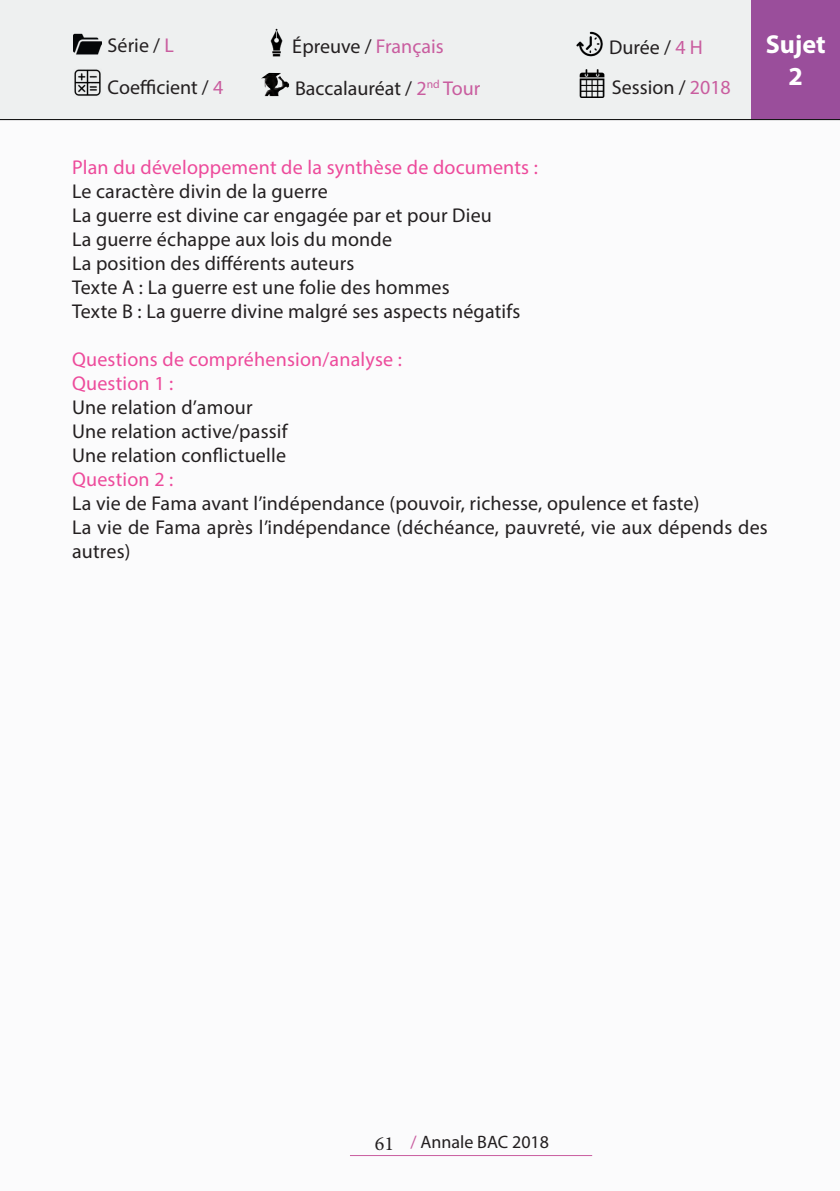
<style>
.page{position:relative;width:840px;height:1191px;background:#fff}
.page>*{position:absolute;margin:0;border:0;box-sizing:border-box;transform-origin:0 0}
.t1{font:700 26px "Myriad Pro";color:#fff}
.corps_de_texte{font:20px/24px "Myriad Pro";letter-spacing:.01em;color:#231f20}
.corps_de_texte-2{font:20px "Myriad Pro";letter-spacing:.01em;color:#ed4a9b}
.t2{font:18px "Myriad Pro";color:#231f20}
.s1{color:#c95d9f}
.s2{font-family:"Minion Pro";font-size:20px}
</style>
<div class="page">
<div style="left:0;top:0;width:839px;height:1191px;background:#fbfbfc"></div>
<div style="left:0;top:0;width:839px;height:120px;background:#eef0f0"></div>
<div style="left:751px;top:0;width:88px;height:119px;background:#9a4e9b"></div>
<hr style="left:350px;top:1155px;width:242px;height:1px;background:#c95d9f">
<svg style="left:0;top:0;width:1px;height:118px"></svg>
<img style="left:73px;top:30px;width:28px;height:28px">
<img style="left:262px;top:28px;width:28px;height:29px">
<img style="left:574px;top:30px;width:29px;height:28px">
<img style="left:73px;top:68px;width:28px;height:29px">
<img style="left:578px;top:70px;width:27px;height:27px">
<img style="left:261px;top:73px;width:28px;height:23px">
<p class="corps_de_texte" style="left:107px;top:33px;width:68px">Série / <span class="s1">L</span></p>
<p class="corps_de_texte" style="left:292px;top:34px;width:153px">Épreuve / <span class="s1">Français</span></p>
<p class="corps_de_texte" style="left:609px;top:35px;width:95px">Durée / <span class="s1">4 H</span></p>
<p class="corps_de_texte" style="left:107px;top:75px;width:117px">Coefficient / <span class="s1">4</span></p>
<p class="corps_de_texte" style="left:295px;top:76px;width:186px">Baccalauréat / <span class="s1">2</span><sup>nd</sup> <span class="s1">Tour</span></p>
<p class="corps_de_texte" style="left:611px;top:75px;width:120px">Session / <span class="s1">2018</span></p>
<p class="t1" style="left:765px;top:27px;width:62px">Sujet</p>
<p class="t1" style="left:788px;top:59px;width:16px">2</p>
<p class="corps_de_texte-2" style="left:72px;top:155px;width:467px">Plan du développement de la synthèse de documents :</p>
<p class="corps_de_texte" style="left:72px;top:179px;width:257px">Le caractère divin de la guerre</p>
<p class="corps_de_texte" style="left:72px;top:203px;width:421px">La guerre est divine car engagée par et pour Dieu</p>
<p class="corps_de_texte" style="left:72px;top:227px;width:321px">La guerre échappe aux lois du monde</p>
<p class="corps_de_texte" style="left:72px;top:251px;width:283px">La position des différents auteurs</p>
<p class="corps_de_texte" style="left:72px;top:275px;width:379px">Texte A : La guerre est une folie des hommes</p>
<p class="corps_de_texte" style="left:72px;top:299px;width:449px">Texte B : La guerre divine malgré ses aspects négatifs</p>
<p class="corps_de_texte-2" style="left:72px;top:347px;width:331px">Questions de compréhension/analyse :</p>
<p class="corps_de_texte-2" style="left:72px;top:371px;width:103px">Question 1 :</p>
<p class="corps_de_texte" style="left:72px;top:395px;width:182px">Une relation d’amour</p>
<p class="corps_de_texte" style="left:72px;top:419px;width:217px">Une relation active/passif</p>
<p class="corps_de_texte" style="left:72px;top:443px;width:215px">Une relation conflictuelle</p>
<p class="corps_de_texte-2" style="left:72px;top:467px;width:103px">Question 2 :</p>
<p class="corps_de_texte" style="left:72px;top:491px;width:628px">La vie de Fama avant l’indépendance (pouvoir, richesse, opulence et faste)</p>
<p class="corps_de_texte" style="left:72px;top:515px;width:697px">La vie de Fama après l’indépendance (déchéance, pauvreté, vie aux dépends des autres)</p>
<p class="t2" style="left:374px;top:1131px;width:176px"><span class="s2">61</span> <span class="s1">/</span> Annale BAC 2018</p>
</div>
